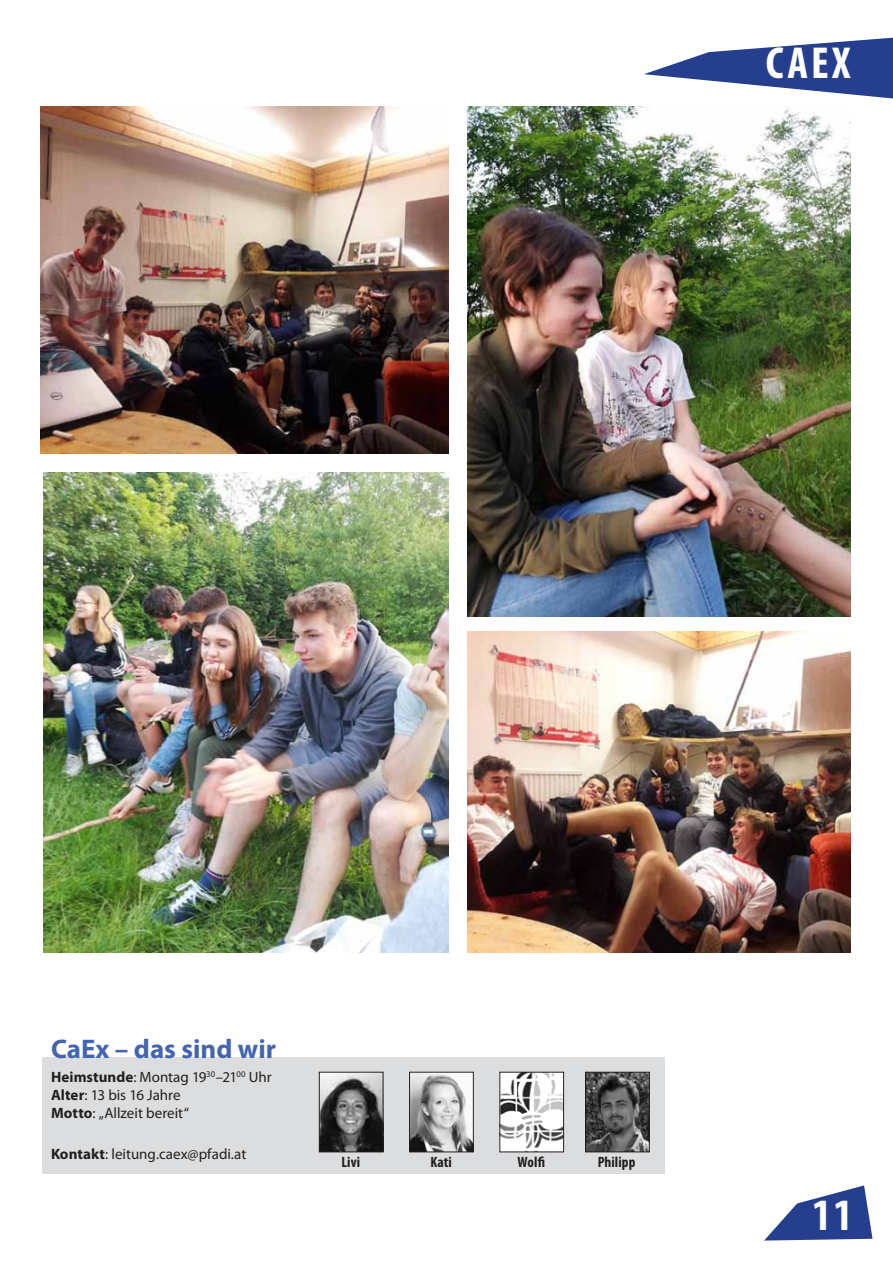
<style>
.page{position:relative;width:893px;height:1263px;background:#fff}
.page>*{position:absolute;margin:0;border:0;box-sizing:border-box;transform-origin:0 0}
.t1{font:700 condensed 45px "Myriad Pro";letter-spacing:.08em;color:#fff}
.t2{font:700 27px "Myriad Pro";color:#4365b0}
.t3{font:15px/18px "Myriad Pro";color:#231f20}
.t4{font:700 condensed 15px "Myriad Pro";letter-spacing:.005em;color:#231f20}
.s1{font-weight:700}
</style>
<div class="page">
<svg style="left:764px;top:1185px;width:108px;height:55px"></svg>
<svg style="left:644px;top:37px;width:249px;height:62px"></svg>
<img style="left:41px;top:106px;width:408px;height:348px">
<img style="left:467px;top:631px;width:384px;height:321px">
<img style="left:467px;top:106px;width:383px;height:511px">
<img style="left:44px;top:472px;width:405px;height:480px">
<div style="left:43px;top:1057px;width:622px;height:117px;background:#dcdddf"></div>
<img style="left:321px;top:1074px;width:60px;height:76px">
<div style="left:319px;top:1072px;width:64px;height:80px;border:1px solid #231f20"></div>
<img style="left:411px;top:1074px;width:61px;height:76px">
<div style="left:409px;top:1072px;width:65px;height:80px;border:1px solid #231f20"></div>
<img style="left:501px;top:1074px;width:61px;height:76px">
<div style="left:499px;top:1072px;width:65px;height:80px;border:1px solid #231f20"></div>
<img style="left:587px;top:1074px;width:61px;height:76px">
<div style="left:585px;top:1072px;width:65px;height:80px;border:1px solid #231f20"></div>
<h1 class="t1" style="left:766px;top:34px;width:86px">CaEx</h1>
<h2 class="t2" style="left:51px;top:1031px;width:227px">CaEx – das sind wir</h2>
<p class="t3" style="left:51px;top:1068px;width:222px"><span class="s1">Heimstunde</span>: Montag 19<sup>30</sup>–21<sup>00</sup> Uhr<br><span class="s1">Alter</span>: 13 bis 16 Jahre<br><span class="s1">Motto</span>: „Allzeit bereit“</p>
<p class="t3" style="left:51px;top:1144px;width:197px"><span class="s1">Kontakt</span>: leitung.caex@pfadi.at</p>
<p class="t4" style="left:341px;top:1152px;width:20px">Livi</p>
<p class="t4" style="left:430px;top:1152px;width:23px">Kati</p>
<p class="t4" style="left:518px;top:1152px;width:29px">Wolfi</p>
<p class="t4" style="left:598px;top:1152px;width:39px">Philipp</p>
<h1 class="t1" style="left:812px;top:1186px;width:42px">11</h1>
</div>
